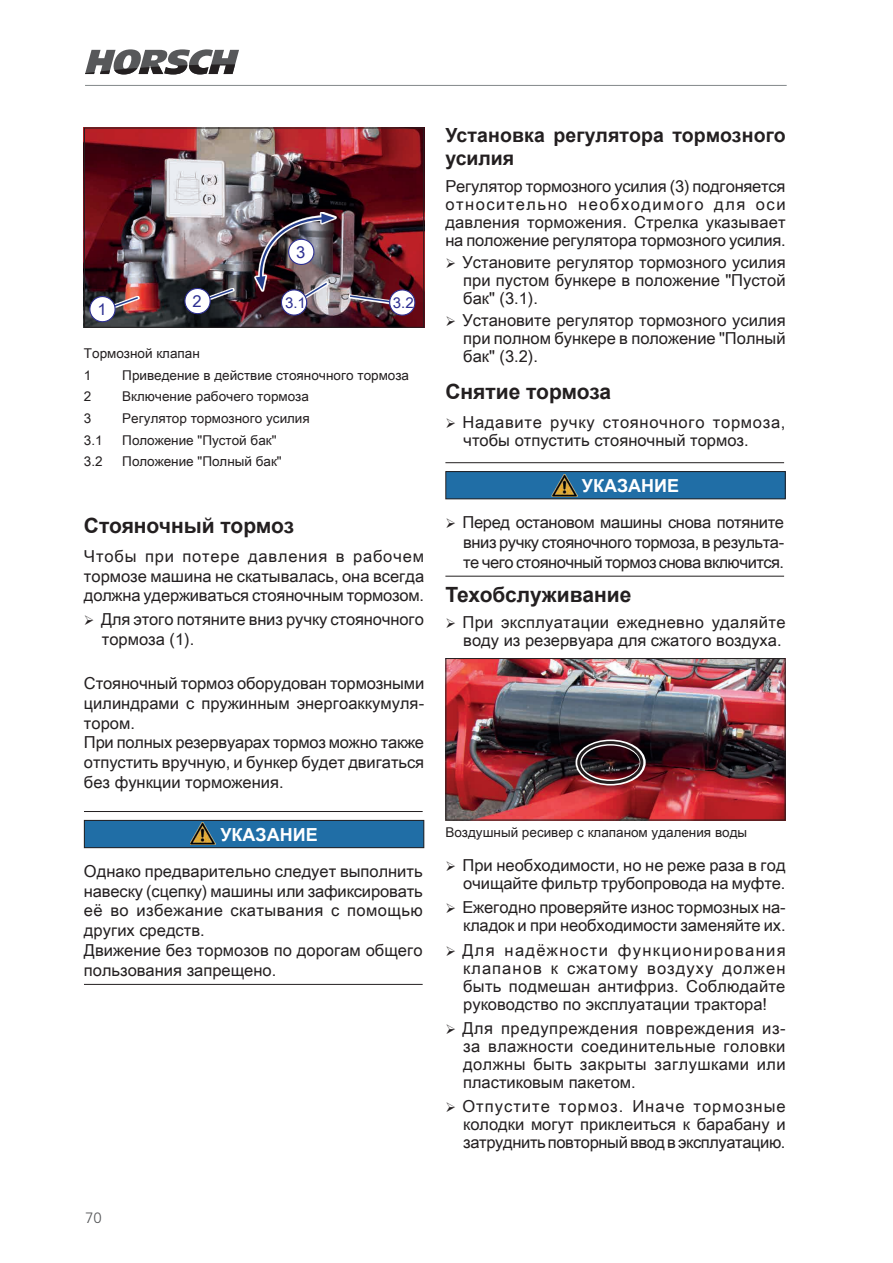
<style>
.page{position:relative;width:893px;height:1263px;background:#fff}
.page>*{position:absolute;margin:0;border:0;box-sizing:border-box;transform-origin:0 0}
.text2{font:700 21px "Arial";color:#231f20}
.text2-2{font:700 19.5px/23.4px "Arial";letter-spacing:.005em;color:#231f20}
.t1{font:700 18px "Arial";color:#fff}
.text{font:16.5px/18px "Arial Unicode MS";color:#231f20;text-align:justify}
.text-2{font:16.5px/18px "Arial Unicode MS";letter-spacing:.02em;color:#231f20}
.text-3{font:16.5px/18px "Arial Unicode MS";letter-spacing:.04em;color:#231f20}
.t2{font:16.5px "Arial Unicode MS";color:#2e3092}
.t3{font:15px "Arial Unicode MS";color:#2e3092}
.t4{font:300 15px "Frutiger LT Pro";color:#57585a}
.bild{font:13.5px "Arial Unicode MS";color:#231f20}
</style>
<div class="page">
<img style="left:86px;top:130px;width:336px;height:196px">
<div style="left:84px;top:128px;width:340px;height:200px;border:1px solid #231f20"></div>
<svg style="left:254px;top:212px;width:83px;height:80px"></svg>
<img style="left:256px;top:213px;width:79px;height:105px">
<svg style="left:87px;top:295px;width:53px;height:30px"></svg>
<svg style="left:182px;top:287px;width:53px;height:30px"></svg>
<svg style="left:348px;top:288px;width:70px;height:30px"></svg>
<hr style="left:84px;top:811px;width:339px;height:1px;background:#231f20">
<hr style="left:84px;top:984px;width:339px;height:1px;background:#231f20">
<div style="left:84px;top:820px;width:340px;height:28px;background:#206ea6"></div>
<img style="left:190px;top:823px;width:26px;height:22px">
<div style="left:84px;top:820px;width:340px;height:28px;border:1px solid #231f20"></div>
<hr style="left:445px;top:462px;width:339px;height:1px;background:#231f20">
<hr style="left:445px;top:576px;width:339px;height:1px;background:#231f20">
<div style="left:446px;top:472px;width:339px;height:27px;background:#206ea6"></div>
<img style="left:552px;top:474px;width:25px;height:22px">
<div style="left:445px;top:471px;width:341px;height:28px;border:1px solid #231f20"></div>
<img style="left:447px;top:660px;width:337px;height:158px">
<div style="left:445px;top:658px;width:341px;height:162px;border:1px solid #231f20"></div>
<div style="left:575px;top:739px;width:71px;height:46px;border:6px solid #fff;border-radius:50%"></div>
<div style="left:577px;top:741px;width:66px;height:43px;border:3px solid #231f20;border-radius:50%"></div>
<svg style="left:85px;top:49px;width:154px;height:25px"></svg>
<hr style="left:85px;top:85px;width:702px;height:1px;background:#83888a">
<p class="t2" style="left:97px;top:297px;width:11px">1</p>
<p class="t2" style="left:296px;top:240px;width:11px">3</p>
<p class="t2" style="left:192px;top:289px;width:11px">2</p>
<p class="t3" style="left:393px;top:291px;width:22px">3.2</p>
<p class="t3" style="left:285px;top:292px;width:22px">3.1</p>
<p class="bild" style="left:84px;top:343px;width:117px">Тормозной клапан</p>
<p class="bild" style="left:84px;top:365px;width:9px">1</p>
<p class="bild" style="left:122px;top:365px;width:288px">Приведение в действие стояночного тормоза</p>
<p class="bild" style="left:84px;top:387px;width:9px">2</p>
<p class="bild" style="left:122px;top:387px;width:188px">Включение рабочего тормоза</p>
<p class="bild" style="left:84px;top:408px;width:9px">3</p>
<p class="bild" style="left:122px;top:408px;width:189px">Регулятор тормозного усилия</p>
<p class="bild" style="left:84px;top:430px;width:20px">3.1</p>
<p class="bild" style="left:122px;top:430px;width:156px">Положение "Пустой бак"</p>
<p class="bild" style="left:84px;top:452px;width:20px">3.2</p>
<p class="bild" style="left:122px;top:452px;width:161px">Положение "Полный бак"</p>
<p class="text2" style="left:84px;top:511px;width:212px">Стояночный тормоз</p>
<p class="text" style="left:84px;top:546px;width:342px;line-height:19.8px">Чтобы при потере давления в рабочем тормозе машина не скатывалась, она всегда должна удерживаться стояночным тормозом.</p>
<p class="text" style="left:101px;top:609px;width:324px;line-height:19.8px">Для этого потяните вниз ручку стояночного тормоза (1).</p>
<p class="text" style="left:84px;top:673px;width:342px;line-height:19.8px">Стояночный тормоз оборудован тормозными цилиндрами с пружинным энергоаккумуля&shy;тором.</p>
<p class="text" style="left:84px;top:732px;width:342px;line-height:19.8px">При полных резервуарах тормоз можно также отпустить вручную, и бункер будет двигаться без функции торможения.</p>
<p class="t1" style="left:220px;top:822px;width:99px">УКАЗАНИЕ</p>
<p class="text" style="left:84px;top:861px;width:340px;line-height:19.8px;text-align:left">Однако предварительно следует выполнить навеску (сцепку) машины или зафиксировать её во избежание скатывания с помощью других средств.<br>Движение без тормозов по дорогам общего пользования запрещено.</p>
<p class="text2-2" style="left:445px;top:123px;width:342px">Установка регулятора тормозного усилия</p>
<p class="text" style="left:445px;top:176px;width:342px">Регулятор тормозного усилия (3) подгоняется относительно необходимого для оси давления торможения. Стрелка указывает на положение регулятора тормозного усилия.</p>
<p class="text" style="left:462px;top:253px;width:325px">Установите регулятор тормозного усилия при пустом бункере в положение "Пустой бак" (3.1).</p>
<p class="text" style="left:462px;top:311px;width:325px">Установите регулятор тормозного усилия при полном бункере в положение "Полный бак" (3.2).</p>
<p class="text2" style="left:445px;top:377px;width:167px">Снятие тормоза</p>
<p class="text-3" style="left:462px;top:413px;width:324px">Надавите ручку стояночного тормоза, чтобы отпустить стояночный тормоз.</p>
<p class="t1" style="left:582px;top:473px;width:99px">УКАЗАНИЕ</p>
<p class="text" style="left:462px;top:512px;width:323px;line-height:19.8px">Перед остановом машины снова потяните вниз ручку стояночного тормоза, в результа&shy;те чего стояночный тормоз снова включится.</p>
<p class="text2" style="left:445px;top:580px;width:187px">Техобслуживание</p>
<p class="text-2" style="left:462px;top:613px;width:325px">При эксплуатации ежедневно удаляйте воду из резервуара для сжатого воздуха.</p>
<p class="bild" style="left:445px;top:822px;width:303px">Воздушный ресивер с клапаном удаления воды</p>
<p class="text" style="left:462px;top:856px;width:325px">При необходимости, но не реже раза в год очищайте фильтр трубопровода на муфте.</p>
<p class="text" style="left:462px;top:898px;width:325px">Ежегодно проверяйте износ тормозных на&shy;кладок и при необходимости заменяйте их.</p>
<p class="text" style="left:462px;top:940px;width:325px">Для надёжности функционирования клапанов к сжатому воздуху должен быть подмешан антифриз. Соблюдайте руководство по эксплуатации трактора!</p>
<p class="text" style="left:462px;top:1019px;width:325px">Для предупреждения повреждения из&shy;за влажности соединительные головки должны быть закрыты заглушками или пластиковым пакетом.</p>
<p class="text" style="left:462px;top:1097px;width:325px">Отпустите тормоз. Иначе тормозные колодки могут приклеиться к барабану и затруднить повторный ввод в эксплуатацию.</p>
<p class="t4" style="left:85px;top:1209px;width:18px">70</p>
</div>
